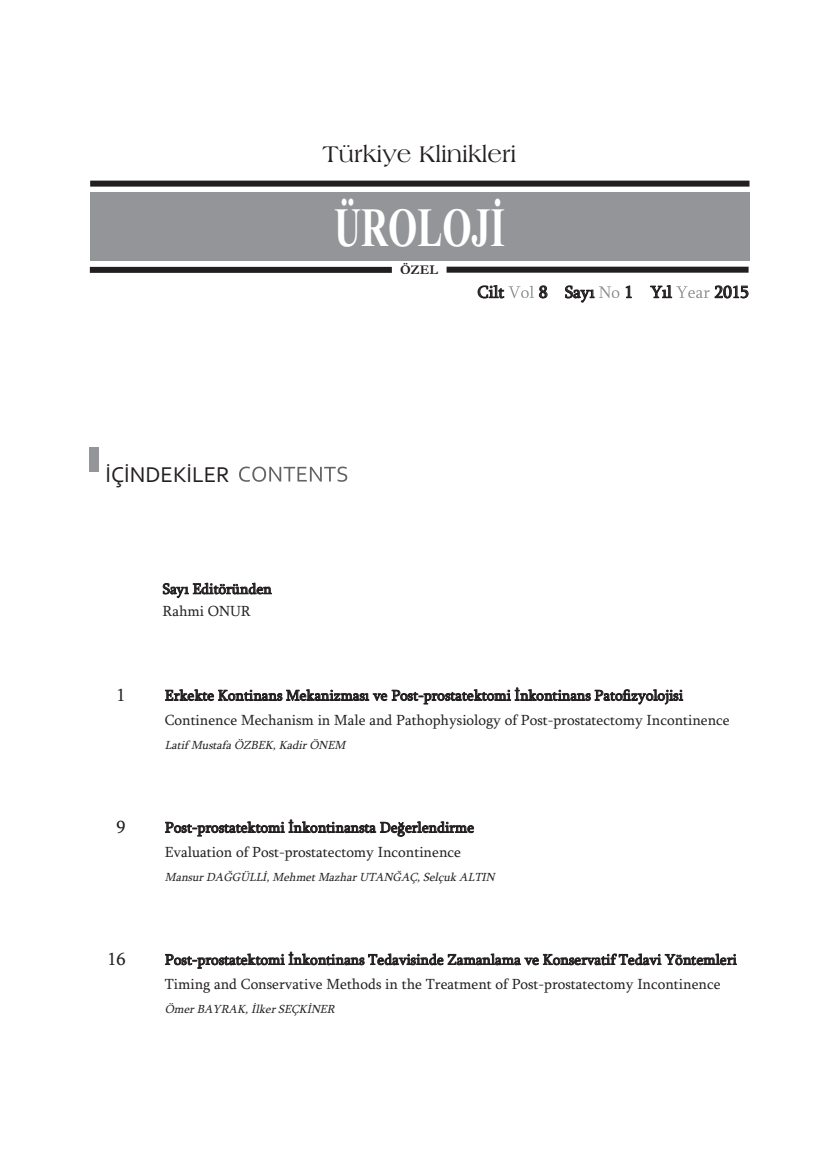
<style>
.page{position:relative;width:838px;height:1170px;background:#fff}
.page>*{position:absolute;margin:0;border:0;box-sizing:border-box;transform-origin:0 0}
.t1{font:700 55.35px "Times New Roman";color:#fff;scale:.68 1}
.t2{font:24px "Americana BT Roman";color:#231f20}
.t3{font:22.5px "Corbel";color:#231f20}
.t4{font:18px "Sylfaen";color:#231f20}
.t5{font:17.25px "Sylfaen";color:#231f20}
.t6{font:15px/24.2px "Sylfaen";color:#231f20}
.t7{font:700 13.5px "Garamond";color:#231f20}
.t8{font:italic 12px "Sylfaen";color:#231f20}
</style>
<div class="page">
<svg style="left:239px;top:466px;width:108px;height:16px"></svg>
<div style="left:89px;top:446px;width:10px;height:25px;background:#939598"></div>
<div style="left:90px;top:192px;width:659px;height:68px;background:#939598"></div>
<div style="left:90px;top:181px;width:659px;height:6px;background:#231f20"></div>
<div style="left:90px;top:267px;width:302px;height:6px;background:#231f20"></div>
<div style="left:446px;top:267px;width:302px;height:6px;background:#231f20"></div>
<svg style="left:508px;top:286px;width:26px;height:12px"></svg>
<svg style="left:599px;top:286px;width:20px;height:12px"></svg>
<svg style="left:676px;top:286px;width:34px;height:12px"></svg>
<h2 class="t2" style="left:323px;top:140px;width:195px">Türkiye Klinikleri</h2>
<h1 class="t1" style="left:334px;top:195px;width:253px">ÜROLOJİ</h1>
<p class="t7" style="left:400px;top:262px;width:39px">ÖZEL</p>
<p class="t5" style="left:477px;top:281px;width:28px">Cilt</p>
<p class="t5" style="left:539px;top:281px;width:57px">8 Sayı</p>
<p class="t5" style="left:624px;top:281px;width:49px">1 Yıl</p>
<p class="t5" style="left:714px;top:281px;width:36px">2015</p>
<h3 class="t3" style="left:105px;top:460px;width:126px">İÇİNDEKİLER</h3>
<p class="t6" style="left:163px;top:577px;width:111px;line-height:22.6px">Sayı Editöründen<br>Rahmi ONUR</p>
<p class="t4" style="left:116px;top:683px;width:10px">1</p>
<p class="t6" style="left:165px;top:683px;width:566px">Erkekte Kontinans Mekanizması ve Post-prostatektomi İnkontinans Patofizyolojisi<br>Continence Mechanism in Male and Pathophysiology of Post-prostatectomy Incontinence</p>
<p class="t8" style="left:165px;top:737px;width:185px">Latif Mustafa ÖZBEK, Kadir ÖNEM</p>
<p class="t4" style="left:116px;top:815px;width:10px">9</p>
<p class="t6" style="left:165px;top:815px;width:311px">Post-prostatektomi İnkontinansta Değerlendirme<br>Evaluation of Post-prostatectomy Incontinence</p>
<p class="t8" style="left:165px;top:869px;width:334px">Mansur DAĞGÜLLİ, Mehmet Mazhar UTANĞAÇ, Selçuk ALTIN</p>
<p class="t4" style="left:107px;top:947px;width:19px">16</p>
<p class="t6" style="left:165px;top:947px;width:573px">Post-prostatektomi İnkontinans Tedavisinde Zamanlama ve Konservatif Tedavi Yöntemleri<br>Timing and Conservative Methods in the Treatment of Post-prostatectomy Incontinence</p>
<p class="t8" style="left:165px;top:1001px;width:175px">Ömer BAYRAK, İlker SEÇKİNER</p>
</div>
